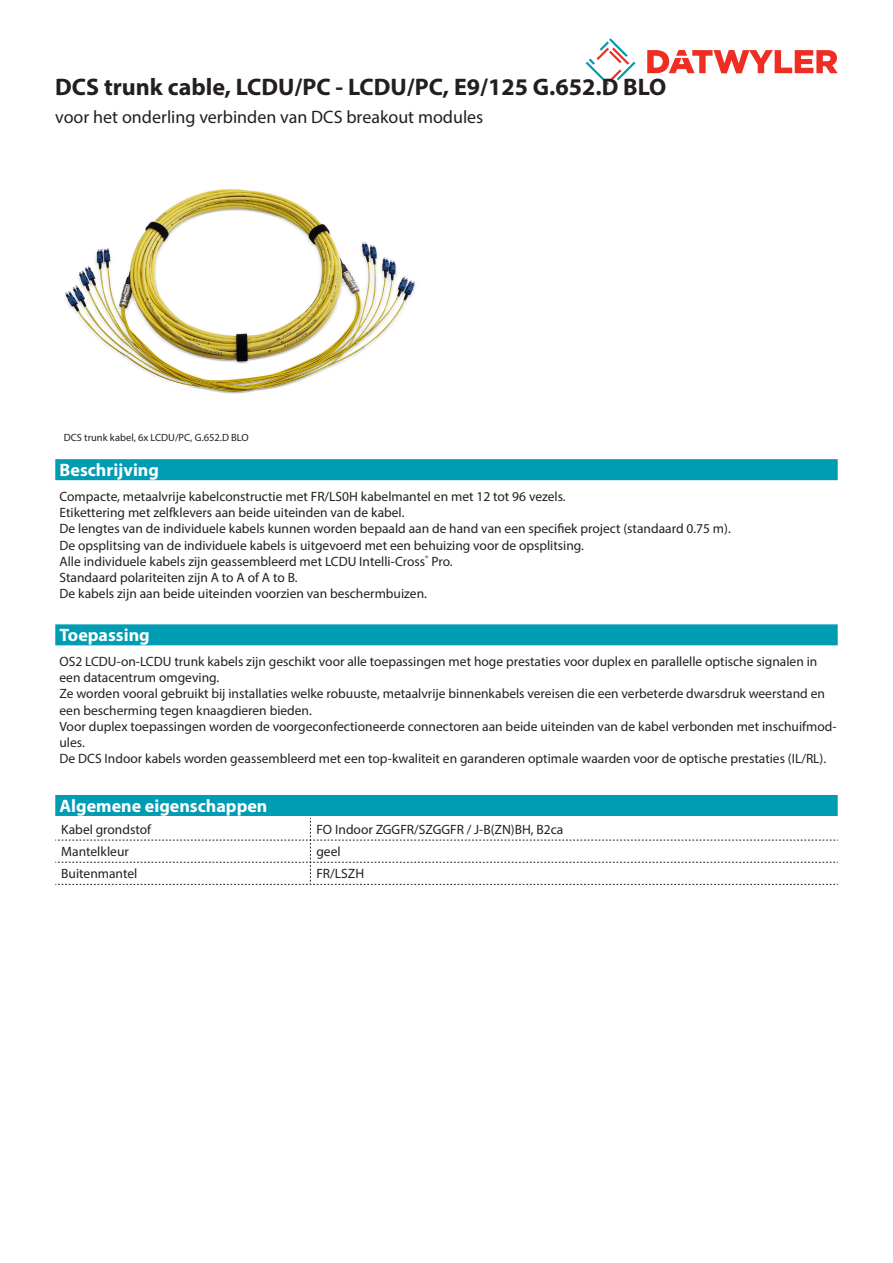
<style>
.page{position:relative;width:893px;height:1263px;background:#fff}
.page>*{position:absolute;margin:0;border:0;box-sizing:border-box;transform-origin:0 0}
.Product_Head{font:700 24px "Myriad Pro";color:#231f20}
.SubHead{font:18px "Myriad Pro";color:#231f20}
.Standard_Head_Proper{font:700 18px "Myriad Pro";color:#fff}
.Standard_text{font:13.5px/16.2px "Myriad Pro";color:#231f20}
.myriad_light_propert{font:13.5px "Myriad Pro";color:#231f20}
.imagetext{font:10.5px "Myriad Pro";color:#231f20}
</style>
<div class="page">
<svg style="left:586px;top:38px;width:49px;height:47px"></svg>
<svg style="left:647px;top:50px;width:191px;height:23px"></svg>
<img style="left:64px;top:189px;width:352px;height:205px">
<div style="left:55px;top:459px;width:783px;height:21px;background:#009cb3"></div>
<div style="left:55px;top:624px;width:783px;height:21px;background:#009cb3"></div>
<div style="left:55px;top:795px;width:783px;height:21px;background:#009cb3"></div>
<svg style="left:55px;top:818px;width:783px;height:67px"></svg>
<p class="Product_Head" style="left:55px;top:71px;width:613px">DCS trunk cable, LCDU/PC - LCDU/PC, E9/125 G.652.D BLO</p>
<p class="SubHead" style="left:55px;top:105px;width:430px">voor het onderling verbinden van DCS breakout modules</p>
<p class="imagetext" style="left:64px;top:431px;width:186px">DCS trunk kabel, 6x LCDU/PC, G.652.D BLO</p>
<p class="Standard_Head_Proper" style="left:60px;top:458px;width:101px">Beschrijving</p>
<p class="Standard_text" style="left:60px;top:488px;width:673px">Compacte, metaalvrije kabelconstructie met FR/LS0H kabelmantel en met 12 tot 96 vezels.<br>Etikettering met zelfklevers aan beide uiteinden van de kabel.<br>De lengtes van de individuele kabels kunnen worden bepaald aan de hand van een specifiek project (standaard 0.75 m).<br>De opsplitsing van de individuele kabels is uitgevoerd met een behuizing voor de opsplitsing.<br>Alle individuele kabels zijn geassembleerd met LCDU Intelli-Cross<sup>®</sup> Pro.<br>Standaard polariteiten zijn A to A of A to B.<br>De kabels zijn aan beide uiteinden voorzien van beschermbuizen.</p>
<p class="Standard_Head_Proper" style="left:60px;top:623px;width:92px">Toepassing</p>
<p class="Standard_text" style="left:60px;top:653px;width:778px">OS2 LCDU-on-LCDU trunk kabels zijn geschikt voor alle toepassingen met hoge prestaties voor duplex en parallelle optische signalen in een datacentrum omgeving.<br>Ze worden vooral gebruikt bij installaties welke robuuste, metaalvrije binnenkabels vereisen die een verbeterde dwarsdruk weerstand en een bescherming tegen knaagdieren bieden.<br>Voor duplex toepassingen worden de voorgeconfectioneerde connectoren aan beide uiteinden van de kabel verbonden met inschuifmod&shy;ules.<br>De DCS Indoor kabels worden geassembleerd met een top-kwaliteit en garanderen optimale waarden voor de optische prestaties (IL/RL).</p>
<p class="Standard_Head_Proper" style="left:60px;top:794px;width:209px">Algemene eigenschappen</p>
<p class="myriad_light_propert" style="left:61px;top:821px;width:91px">Kabel grondstof</p>
<p class="myriad_light_propert" style="left:316px;top:821px;width:248px">FO Indoor ZGGFR/SZGGFR / J-B(ZN)BH, B2ca</p>
<p class="myriad_light_propert" style="left:61px;top:843px;width:69px">Mantelkleur</p>
<p class="myriad_light_propert" style="left:316px;top:843px;width:26px">geel</p>
<p class="myriad_light_propert" style="left:61px;top:865px;width:78px">Buitenmantel</p>
<p class="myriad_light_propert" style="left:316px;top:865px;width:49px">FR/LSZH</p>
</div>
